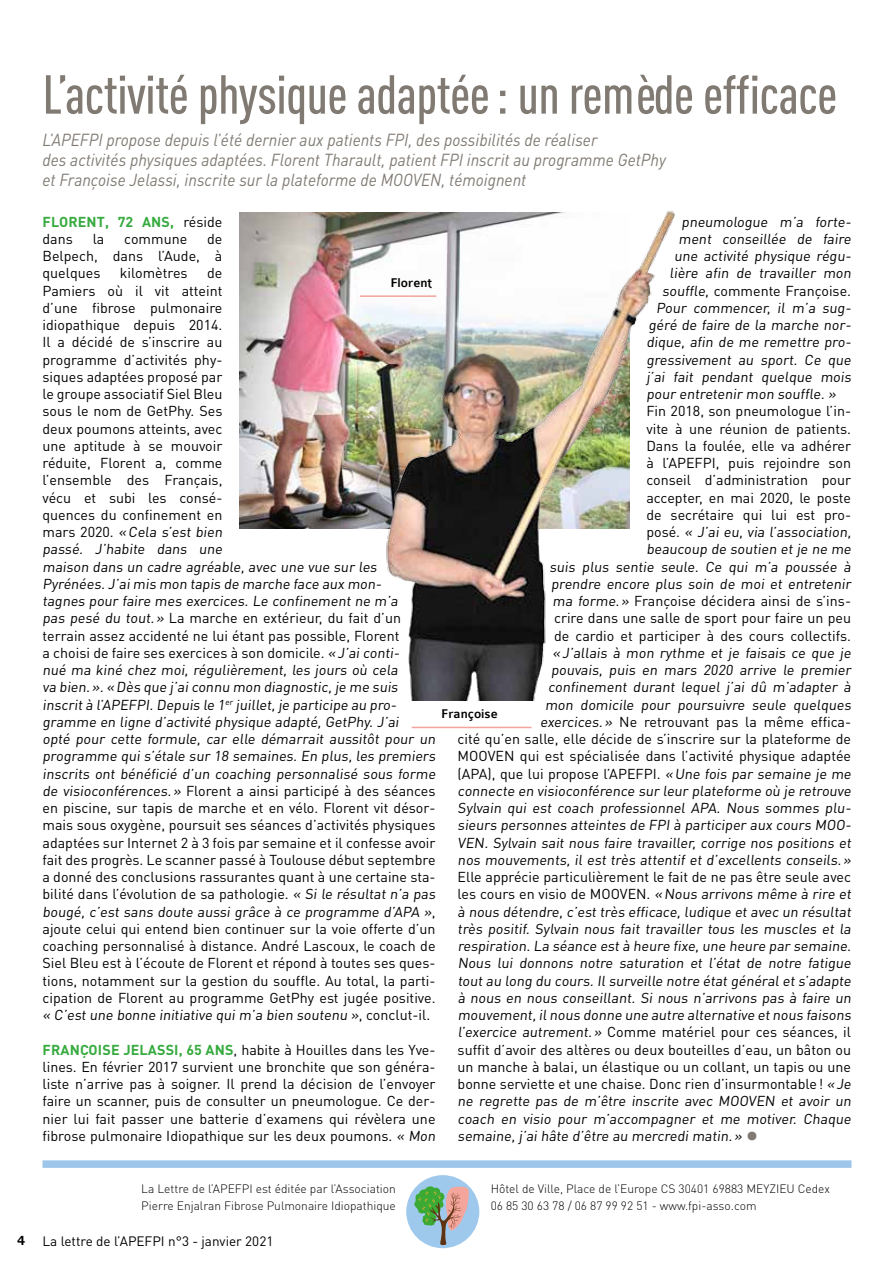
<style>
.page{position:relative;width:893px;height:1263px;background:#fff}
.page>*{position:absolute;margin:0;border:0;box-sizing:border-box;transform-origin:0 0}
.t1{font:500 54px "DIN Cond";letter-spacing:-.01em;color:#807a73}
.t2{font:italic 17.25px/20.2px "DIN";color:#807a73;scale:.93 1}
.t3{font:14.25px/17.2px "DIN Pro";color:#000}
.t4{font:700 14.25px/17.2px "DIN Pro";letter-spacing:.01em;color:#36aa3f}
.t5{font:13.5px "DIN Pro";color:#000}
.t6{font:500 13.5px "Colaborate";color:#000}
.t7{font:300 12px/17.2px "DIN Pro";color:#000}
.s1{font-weight:400;color:#000}
.s2{font-weight:700;font-size:27px;color:#807a73}
.s3{font-weight:700;color:#36aa3f}
.s4{font-family:"Colaborate";font-weight:500;font-size:15px}
</style>
<div class="page">
<div style="left:43px;top:1160px;width:808px;height:8px;background:#9ec6eb"></div>
<div style="left:406px;top:1175px;width:73px;height:73px;background:#9ec9ed;border-radius:50%"></div>
<svg style="left:414px;top:1185px;width:56px;height:60px"></svg>
<img style="left:239px;top:213px;width:60px;height:315px">
<img style="left:299px;top:210px;width:376px;height:491px">
<hr style="left:360px;top:295px;width:76px;height:2px;background:#f4a49e">
<hr style="left:412px;top:727px;width:119px;height:1px;background:#f4a49e">
<h1 class="t1" style="left:43px;top:62px;width:796px">L’activité physique adaptée: un remède efficace</h1>
<p class="t2" style="left:43px;top:129px;width:672px">L’APEFPI propose depuis l’été dernier aux patients FPI, des possibilités de réaliser<br>des activités physiques adaptées. Florent Tharault, patient FPI inscrit au programme GetPhy et Françoise Jelassi, inscrite sur la plateforme de MOOVEN, témoignent</p>
<p class="t4" style="left:43px;top:212px;width:181px">FLORENT, 72 ANS, <span class="s1">réside dans</span></p>
<p class="t3" style="left:682px;top:212px;width:173px">pneumologue m’a forte-</p>
<p class="t3" style="left:679px;top:229px;width:176px">ment conseillée de faire</p>
<p class="t3" style="left:674px;top:247px;width:181px">une activité physique régu-</p>
<p class="t3" style="left:670px;top:264px;width:185px">lière afin de travailler mon</p>
<p class="t3" style="left:662px;top:281px;width:191px">souffle, commente Françoise.</p>
<p class="t3" style="left:656px;top:298px;width:199px">Pour commencer, il m’a sug-</p>
<p class="t3" style="left:649px;top:316px;width:206px">géré de faire de la marche nor-</p>
<p class="t3" style="left:646px;top:333px;width:208px">dique, afin de me remettre pro-</p>
<p class="t3" style="left:646px;top:350px;width:208px">gressivement au sport. Ce que</p>
<p class="t3" style="left:646px;top:367px;width:208px">j ’ai fait pendant quelque mois</p>
<p class="t3" style="left:646px;top:385px;width:193px">pour entretenir mon souffle. »</p>
<p class="t3" style="left:646px;top:402px;width:206px">Fin 2018, son pneumologue l’in-</p>
<p class="t3" style="left:646px;top:419px;width:206px">vite à une réunion de patients.</p>
<p class="t3" style="left:646px;top:436px;width:206px">Dans la foulée, elle va adhérer</p>
<p class="t3" style="left:646px;top:454px;width:206px">à l’APEFPI, puis rejoindre son</p>
<p class="t3" style="left:646px;top:471px;width:206px">conseil d’administration pour</p>
<p class="t3" style="left:646px;top:488px;width:206px">accepter, en mai 2020, le poste</p>
<p class="t3" style="left:646px;top:505px;width:206px">de secrétaire qui lui est pro-</p>
<p class="t3" style="left:646px;top:523px;width:208px">p o s é . « J’ai eu, via l’association,</p>
<p class="t3" style="left:646px;top:540px;width:208px">beaucoup de soutien et je ne me</p>
<p class="t3" style="left:550px;top:557px;width:305px">suis plus sentie seule. Ce qui m’a poussée à</p>
<p class="t3" style="left:551px;top:574px;width:304px">prendre encore plus soin de moi et entretenir</p>
<p class="t3" style="left:553px;top:592px;width:300px">ma forme.» Françoise décidera ainsi de s’ins-</p>
<p class="t3" style="left:554px;top:609px;width:298px">crire dans une salle de sport pour faire un peu</p>
<p class="t3" style="left:554px;top:626px;width:298px">de cardio et participer à des cours collectifs.</p>
<p class="t3" style="left:553px;top:643px;width:302px">«J’allais à mon rythme et je faisais ce que je</p>
<p class="t3" style="left:551px;top:661px;width:304px">pouvais, puis en mars 2020 arrive le premier</p>
<p class="t3" style="left:548px;top:678px;width:307px">confinement durant lequel j ’ai dû m’adapter à</p>
<p class="t3" style="left:545px;top:695px;width:310px">mon domicile pour poursuivre seule quelques</p>
<p class="t3" style="left:540px;top:712px;width:313px">exercices.» Ne retrouvant pas la même effica-</p>
<p class="t3" style="left:458px;top:730px;width:395px">cité qu’en salle, elle décide de s’inscrire sur la plateforme de</p>
<p class="t3" style="left:458px;top:747px;width:395px">MOOVEN qui est spécialisée dans l’activité physique adaptée</p>
<p class="t3" style="left:458px;top:764px;width:397px">(APA), que lui propose l’APEFPI. «Une fois par semaine je me</p>
<p class="t3" style="left:458px;top:781px;width:397px">connecte en visioconférence sur leur plateforme où je retrouve</p>
<p class="t3" style="left:458px;top:799px;width:397px">Sylvain qui est coach professionnel APA. Nous sommes plu-</p>
<p class="t3" style="left:458px;top:816px;width:397px">sieurs personnes atteintes de FPI à participer aux cours MOO-</p>
<p class="t3" style="left:458px;top:833px;width:397px">VEN. Sylvain sait nous faire travailler, corrige nos positions et</p>
<p class="t3" style="left:458px;top:850px;width:397px">nos mouvements, il est très attentif et d’excellents conseils.»</p>
<p class="t3" style="left:458px;top:868px;width:395px">Elle apprécie particulièrement le fait de ne pas être seule avec</p>
<p class="t3" style="left:458px;top:885px;width:397px">les cours en visio de MOOVEN. «Nous arrivons même à rire et</p>
<p class="t3" style="left:458px;top:902px;width:397px">à nous détendre, c’est très efficace, ludique et avec un résultat</p>
<p class="t3" style="left:458px;top:919px;width:397px">très positif. Sylvain nous fait travailler tous les muscles et la</p>
<p class="t3" style="left:458px;top:937px;width:397px">respiration. La séance est à heure fixe, une heure par semaine.</p>
<p class="t3" style="left:458px;top:954px;width:397px">Nous lui donnons notre saturation et l’état de notre fatigue</p>
<p class="t3" style="left:458px;top:971px;width:397px">tout au long du cours. Il surveille notre état général et s’adapte</p>
<p class="t3" style="left:458px;top:988px;width:397px">à nous en nous conseillant. Si nous n’arrivons pas à faire un</p>
<p class="t3" style="left:458px;top:1006px;width:397px">mouvement,il nous donne une autre alternative et nous faisons</p>
<p class="t3" style="left:458px;top:1023px;width:395px">l’exercice autrement.» Comme matériel pour ces séances, il</p>
<p class="t3" style="left:458px;top:1040px;width:395px">suffit d’avoir des altères ou deux bouteilles d’eau, un bâton ou</p>
<p class="t3" style="left:458px;top:1057px;width:395px">un manche à balai, un élastique ou un collant, un tapis ou une</p>
<p class="t3" style="left:458px;top:1075px;width:397px">bonne serviette et une chaise. Donc rien d’insurmontable! «Je</p>
<p class="t3" style="left:458px;top:1092px;width:397px">ne regrette pas de m’être inscrite avec MOOVEN et avoir un</p>
<p class="t3" style="left:458px;top:1109px;width:397px">coach en visio pour m’accompagner et me motiver. Chaque</p>
<p class="t3" style="left:458px;top:1126px;width:303px">semaine, j ’ai hâte d’être au mercredi matin.» <span class="s2">•</span></p>
<p class="t7" style="left:491px;top:1179px;width:341px">Hôtel de Ville, Place de l’Europe CS 30401 69883 MEYZIEU Cedex<br>06 85 30 63 78 / 06 87 99 92 51 - www.fpi-asso.com</p>
<p class="t3" style="left:43px;top:229px;width:181px;text-align:justify;text-indent:165px">de Belpech, dans l’Aude, à quelques</p>
<p class="t3" style="left:93px;top:229px;width:13px">la</p>
<p class="t3" style="left:124px;top:229px;width:64px">commune</p>
<p class="t3" style="left:120px;top:264px;width:69px">kilomètres</p>
<p class="t3" style="left:43px;top:264px;width:397px;text-indent:165px">de<br>Pamiers où il vit atteint<br>d’une fibrose pulmonaire<br>idiopathique depuis 2014.<br>Il a décidé de s’inscrire au<br>programme d’activités phy-<br>siques adaptées proposé par<br>le groupe associatif Siel Bleu<br>sous le nom de GetPhy. Ses<br>deux poumons atteints, avec<br>une aptitude à se mouvoir<br>réduite, Florent a, comme<br>l’ensemble des Français,<br>vécu et subi les consé-<br>quences du confinement en<br>m a rs 2 0 2 0 . «Cela s’est bien<br>passé. J’habite dans une<br>maison dans un cadre agréable, avec une vue sur les Pyrénées.J’aimis mon tapis de marche face aux mon-<br>tagnes pour faire mes exercices. Le confinement ne m’a<br>pas pesé du tout.» La marche en extérieur, du fait d’un terrain assez accidenté ne lui étant pas possible, Florent<br>a choisi de faire ses exercices à son domicile. «J’ai conti-<br>nué ma kiné chez moi, régulièrement, les jours où cela<br>va bien.».«Dès que j ’aiconnu mon diagnostic,je me suis inscrit à l’APEFPI.Depuis le 1<sup>er</sup> juillet,je participe au pro&shy;gramme en ligne d’activité physique adapté, GetPhy. J’ai<br>opté pour cette formule, car elle démarrait aussitôt pour un programme qui s’étale sur 18 semaines. En plus, les premiers inscrits ont bénéficié d’un coaching personnalisé sous forme de visioconférences.» Florent a ainsi participé à des séances en piscine, sur tapis de marche et en vélo. Florent vit désor&shy;mais sous oxygène, poursuit ses séances d’activités physiques adaptées sur Internet 2 à 3 fois par semaine et il confesse avoir fait des progrès. Le scanner passé à Toulouse début septembre a donné des conclusions rassurantes quant à une certaine sta&shy;bilité dans l’évolution de sa pathologie. « Si le résultat n’a pas bougé, c’est sans doute aussi grâce à ce programme d’APA », ajoute celui qui entend bien continuer sur la voie offerte d’un coaching personnalisé à distance. André Lascoux, le coach de Siel Bleu est à l’écoute de Florent et répond à toutes ses ques&shy;tions, notamment sur la gestion du souffle. Au total, la parti&shy;cipation de Florent au programme GetPhy est jugée positive. « C’est une bonne initiative qui m’a bien soutenu », co n c lu t - i l .</p>
<p class="t3" style="left:43px;top:1040px;width:397px"><span class="s3">FRANÇOISE JELASSI, 65 ANS</span>, habite à Houilles dans les Yve&shy;lines. En février 2017 survient une bronchite que son généra&shy;liste n’arrive pas à soigner. Il prend la décision de l’envoyer faire un scanner, puis de consulter un pneumologue. Ce der&shy;nier lui fait passer une batterie d’examens qui révèlera une fibrose pulmonaire Idiopathique sur les deux poumons. « Mon</p>
<p class="t6" style="left:390px;top:276px;width:43px">Florent</p>
<p class="t6" style="left:441px;top:707px;width:58px">Françoise</p>
<p class="t7" style="left:141px;top:1179px;width:256px">La Lettre de l’APEFPI est éditée par l’Association<br>Pierre Enjalran Fibrose Pulmonaire Idiopathique</p>
<p class="t5" style="left:17px;top:1231px;width:258px"><span class="s4">4</span> La lettre de l’APEFPI n°3 - janvier 2021</p>
</div>
